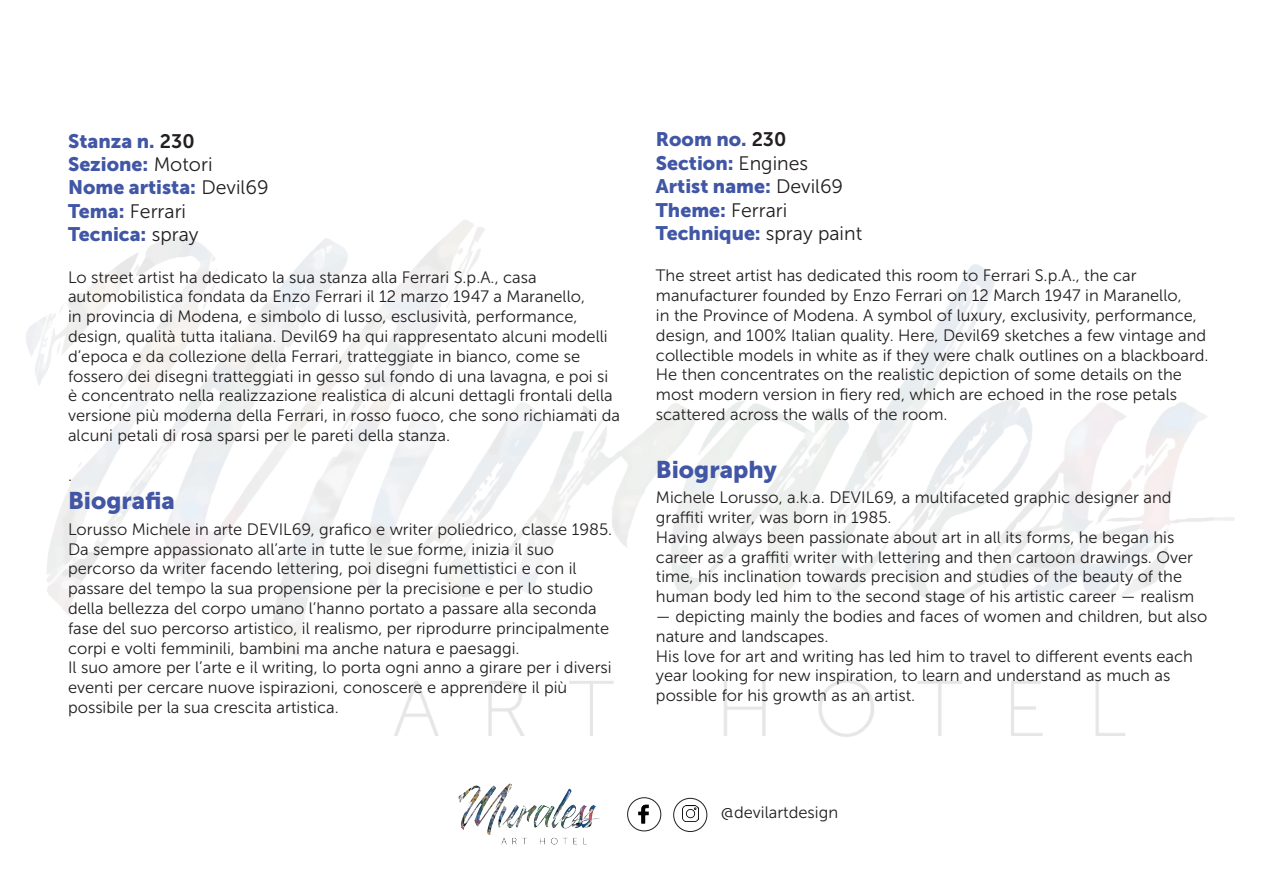
<style>
.page{position:relative;width:1263px;height:893px;background:#fff}
.page>*{position:absolute;margin:0;border:0;box-sizing:border-box;transform-origin:0 0}
.t1{font:24px "Museo Sans 900";color:#4256a5}
.t2{font:19.5px/23.4px "Museo Sans 900";color:#4157a6}
.t3{font:19.5px "Museo Sans 300";color:#231f20}
.t4{font:16.5px/19.8px "Museo Sans 300";color:#231f20}
.s1{font-family:"Museo Sans 700";color:#231f20}
.s2{font-family:"Museo Sans 300";color:#231f20}
.s3{font-family:"Museo Sans 900";color:#4157a6}
</style>
<div class="page">
<img style="left:26px;top:220px;width:1209px;height:612px">
<img style="left:632px;top:802px;width:23px;height:23px">
<img style="left:683px;top:806px;width:16px;height:16px">
<div style="left:627px;top:797px;width:34px;height:34px;border:1px solid #231f20;border-radius:50%"></div>
<div style="left:673px;top:798px;width:34px;height:34px;border:1px solid #231f20;border-radius:50%"></div>
<img style="left:439px;top:767px;width:181px;height:78px">
<p class="t2" style="left:68px;top:129px;width:202px">Stanza n. <span class="s1">230<br></span>Sezione: <span class="s2">Motori<br></span>Nome artista: <span class="s2">Devil69</span></p>
<p class="t3" style="left:68px;top:200px;width:120px"><span class="s3">Tema:</span> Ferrari</p>
<p class="t2" style="left:68px;top:222px;width:132px">Tecnica: <span class="s2">spray</span></p>
<p class="t4" style="left:68px;top:267px;width:554px">Lo street artist ha dedicato la sua stanza alla Ferrari S.p.A., casa automobilistica fondata da Enzo Ferrari il 12 marzo 1947 a Maranello,<br>in provincia di Modena, e simbolo di lusso, esclusività, performance, design, qualità tutta italiana. Devil69 ha qui rappresentato alcuni modelli d’epoca e da collezione della Ferrari, tratteggiate in bianco, come se fossero dei disegni tratteggiati in gesso sul fondo di una lavagna, e poi si è concentrato nella realizzazione realistica di alcuni dettagli frontali della versione più moderna della Ferrari, in rosso fuoco, che sono richiamati da alcuni petali di rosa sparsi per le pareti della stanza.</p>
<p class="t4" style="left:68px;top:465px;width:6px">.</p>
<h1 class="t1" style="left:68px;top:487px;width:108px">Biografia</h1>
<p class="t4" style="left:68px;top:519px;width:546px">Lorusso Michele in arte DEVIL69, grafico e writer poliedrico, classe 1985.<br>Da sempre appassionato all’arte in tutte le sue forme, inizia il suo percorso da writer facendo lettering, poi disegni fumettistici e con il passare del tempo la sua propensione per la precisione e per lo studio della bellezza del corpo umano l’hanno portato a passare alla seconda fase del suo percorso artistico, il realismo, per riprodurre principalmente corpi e volti femminili, bambini ma anche natura e paesaggi.<br>Il suo amore per l’arte e il writing, lo porta ogni anno a girare per i diversi eventi per cercare nuove ispirazioni, conoscere e apprendere il più possibile per la sua crescita artistica.</p>
<p class="t2" style="left:656px;top:128px;width:189px">Room no. <span class="s1">230<br></span>Section: <span class="s2">Engines<br></span>Artist name: <span class="s2">Devil69</span></p>
<p class="t3" style="left:656px;top:199px;width:133px"><span class="s3">Theme:</span> Ferrari</p>
<p class="t2" style="left:656px;top:221px;width:208px">Technique: <span class="s2">spray paint</span></p>
<p class="t4" style="left:656px;top:266px;width:554px">The street artist has dedicated this room to Ferrari S.p.A., the car manufacturer founded by Enzo Ferrari on 12 March 1947 in Maranello,<br>in the Province of Modena. A symbol of luxury, exclusivity, performance, design, and 100% Italian quality. Here, Devil69 sketches a few vintage and collectible models in white as if they were chalk outlines on a blackboard.<br>He then concentrates on the realistic depiction of some details on the most modern version in fiery red, which are echoed in the rose petals scattered across the walls of the room.</p>
<h1 class="t1" style="left:656px;top:456px;width:122px">Biography</h1>
<p class="t4" style="left:656px;top:488px;width:540px">Michele Lorusso, a.k.a. DEVIL69, a multifaceted graphic designer and graffiti writer, was born in 1985.<br>Having always been passionate about art in all its forms, he began his career as a graffiti writer with lettering and then cartoon drawings. Over time, his inclination towards precision and studies of the beauty of the human body led him to the second stage of his artistic career — realism</p>
<p class="t4" style="left:656px;top:606px;width:553px">— depicting mainly the bodies and faces of women and children, but also nature and landscapes.<br>His love for art and writing has led him to travel to different events each year looking for new inspiration, to learn and understand as much as possible for his growth as an artist.</p>
<p class="t4" style="left:721px;top:803px;width:119px">@devilartdesign</p>
</div>
